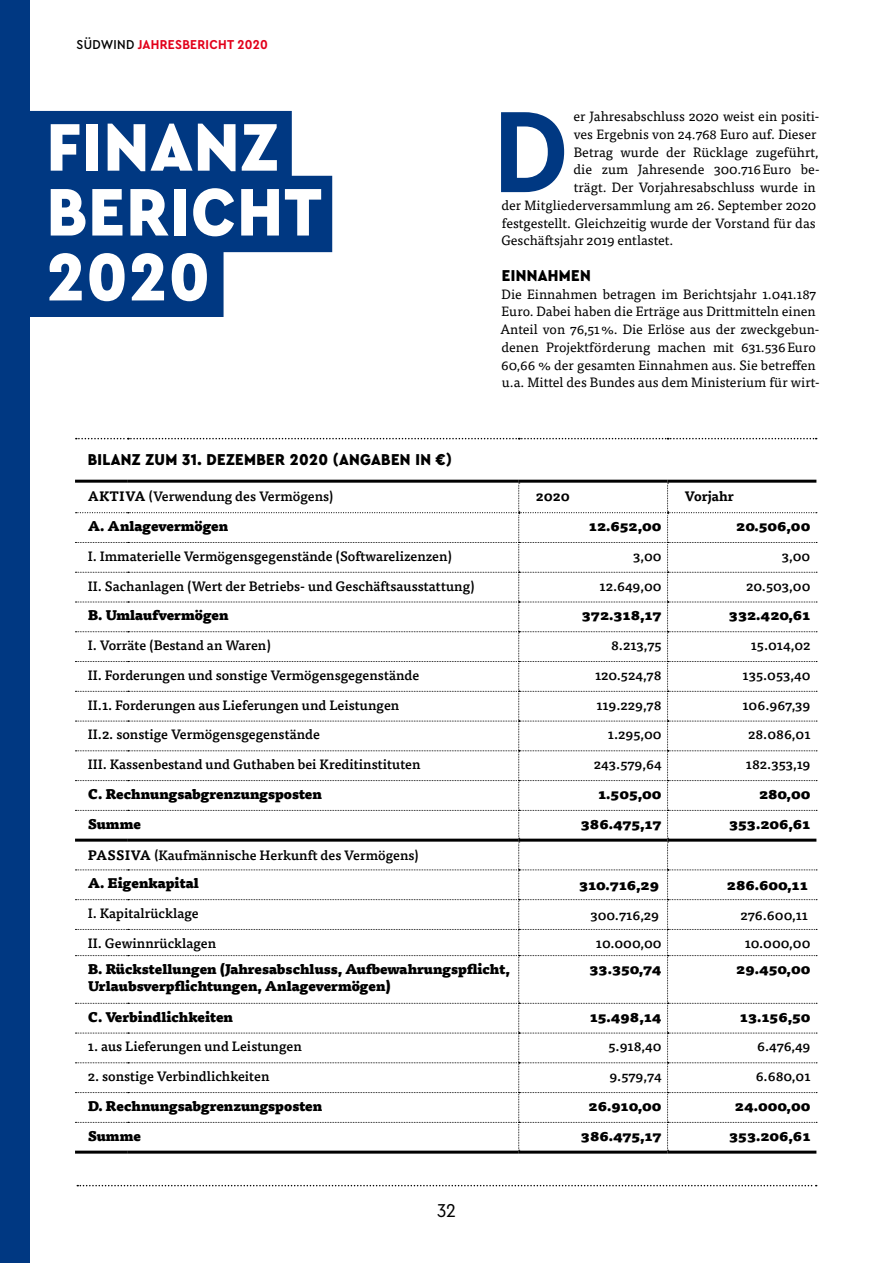
<style>
.page{position:relative;width:893px;height:1263px;background:#fff}
.page>*{position:absolute;margin:0;border:0;box-sizing:border-box;transform-origin:0 0}
.t1{font:700 121.05px "Cera Compact Pro";color:#003882}
.t2{font:900 70.5px/64.8px "Cera Compact Pro";letter-spacing:.02em;color:#fff}
.t3{font:19.5px "Cera Compact Pro";color:#000}
.t4{font:900 16.5px "Cera Compact Pro";letter-spacing:.02em;color:#000}
.t5{font:500 13.5px/28px "Tisa Pro";color:#000}
.t6{font:13.5px/17.7px "Tisa Pro";color:#000}
.t7{font:900 13.5px/16.5px "Tisa Pro";color:#000}
.t8{font:700 13.5px "Cera Compact Pro";letter-spacing:.02em;color:#e2001a}
.t9{font:700 13.5px "Tisa Pro";color:#000}
.s1{font-weight:500;color:#000}
.s2{font-weight:700}
.s3{font-weight:900}
</style>
<div class="page">
<div style="left:0;top:0;width:30px;height:1263px;background:#003882"></div>
<svg style="left:77px;top:1185px;width:740px;height:1px"></svg>
<div style="left:0;top:111px;width:292px;height:76px;background:#003882"></div>
<div style="left:0;top:176px;width:332px;height:76px;background:#003882"></div>
<div style="left:0;top:241px;width:224px;height:76px;background:#003882"></div>
<hr style="left:75px;top:480px;width:53px;height:3px;background:#000">
<hr style="left:128px;top:480px;width:391px;height:3px;background:#000">
<hr style="left:519px;top:480px;width:149px;height:3px;background:#000">
<hr style="left:668px;top:480px;width:148px;height:3px;background:#000">
<hr style="left:75px;top:1150px;width:53px;height:3px;background:#000">
<hr style="left:128px;top:1150px;width:391px;height:3px;background:#000">
<hr style="left:519px;top:1150px;width:149px;height:3px;background:#000">
<hr style="left:668px;top:1150px;width:148px;height:3px;background:#000">
<svg style="left:76px;top:438px;width:741px;height:1px"></svg>
<svg style="left:75px;top:483px;width:742px;height:668px"></svg>
<p class="t8" style="left:77px;top:36px;width:193px"><span class="s1">SÜDWIND</span> JAHRESBERICHT 2020</p>
<h2 class="t2" style="left:47px;top:112px;width:277px">FINANZ<br>BERICHT<br>2020</h2>
<h1 class="t1" style="left:493px;top:71px;width:76px">D</h1>
<p class="t6" style="left:574px;top:107px;width:247px">er Jahresabschluss 2020 weist ein positi-</p>
<p class="t6" style="left:574px;top:124px;width:244px">ves Ergebnis von 24.768 Euro auf. Dieser</p>
<p class="t6" style="left:574px;top:142px;width:246px">Betrag wurde der Rücklage zugeführt,</p>
<p class="t6" style="left:574px;top:160px;width:247px">die zum Jahresende 300.716Euro be-</p>
<p class="t6" style="left:574px;top:178px;width:243px">trägt. Der Vorjahresabschluss wurde in</p>
<p class="t6" style="left:501px;top:195px;width:316px">der Mitgliederversammlung am 26. September 2020</p>
<p class="t6" style="left:502px;top:213px;width:315px">festgestellt. Gleichzeitig wurde der Vorstand für das</p>
<p class="t6" style="left:501px;top:231px;width:174px">Geschäftsjahr 2019 entlastet.</p>
<p class="t4" style="left:502px;top:264px;width:90px">EINNAHMEN</p>
<p class="t6" style="left:500px;top:284px;width:321px">Die Einnahmen betragen im Berichtsjahr 1.041.187<br>Euro. Dabei haben die Erträge aus Drittmitteln einen Anteil von 76,51%. Die Erlöse aus der zweckgebun&shy;denen Projektförderung machen mit 631.536Euro 60,66 % der gesamten Einnahmen aus. Sie betreffen u.a. Mittel des Bundes aus dem Ministerium für wirt-</p>
<p class="t4" style="left:88px;top:448px;width:366px">BILANZ ZUM 31. DEZEMBER 2020 (ANGABEN IN €)</p>
<p class="t5" style="left:88px;top:482px;width:247px"><span class="s2">AKTIVA</span> (Verwendung des Vermögens)</p>
<p class="t9" style="left:536px;top:485px;width:36px">2020</p>
<p class="t9" style="left:685px;top:485px;width:51px">Vorjahr</p>
<p class="t7" style="left:88px;top:517px;width:142px">A. Anlagevermögen</p>
<p class="t7" style="left:589px;top:517px;width:74px">12.652,00</p>
<p class="t7" style="left:736px;top:517px;width:76px">20.506,00</p>
<p class="t5" style="left:88px;top:541px;width:366px">I. Immaterielle Vermögensgegenstände (Softwarelizenzen)</p>
<p class="t5" style="left:633px;top:541px;width:30px">3,00</p>
<p class="t5" style="left:782px;top:541px;width:30px">3,00</p>
<p class="t5" style="left:88px;top:571px;width:388px">II. Sachanlagen (Wert der Betriebs- und Geschäftsausstattung)</p>
<p class="t5" style="left:600px;top:571px;width:64px">12.649,00</p>
<p class="t5" style="left:746px;top:571px;width:66px">20.503,00</p>
<p class="t7" style="left:88px;top:606px;width:142px">B. Umlaufvermögen</p>
<p class="t7" style="left:582px;top:606px;width:81px">372.318,17</p>
<p class="t7" style="left:729px;top:606px;width:83px">332.420,61</p>
<p class="t5" style="left:88px;top:630px;width:185px">I. Vorräte (Bestand an Waren)</p>
<p class="t5" style="left:611px;top:630px;width:52px">8.213,75</p>
<p class="t5" style="left:751px;top:630px;width:61px">15.014,02</p>
<p class="t5" style="left:88px;top:660px;width:333px">II. Forderungen und sonstige Vermögensgegenstände</p>
<p class="t5" style="left:595px;top:660px;width:68px">120.524,78</p>
<p class="t5" style="left:742px;top:660px;width:69px">135.053,40</p>
<p class="t5" style="left:88px;top:690px;width:313px">II.1. Forderungen aus Lieferungen und Leistungen</p>
<p class="t5" style="left:596px;top:690px;width:67px">119.229,78</p>
<p class="t5" style="left:742px;top:690px;width:70px">106.967,39</p>
<p class="t5" style="left:88px;top:720px;width:234px">II.2. sonstige Vermögensgegenstände</p>
<p class="t5" style="left:608px;top:720px;width:55px">1.295,00</p>
<p class="t5" style="left:748px;top:720px;width:64px">28.086,01</p>
<p class="t5" style="left:88px;top:750px;width:334px">III. Kassenbestand und Guthaben bei Kreditinstituten</p>
<p class="t5" style="left:594px;top:750px;width:69px">243.579,64</p>
<p class="t5" style="left:746px;top:750px;width:66px">182.353,19</p>
<p class="t7" style="left:88px;top:785px;width:236px">C. Rechnungsabgrenzungsposten</p>
<p class="t7" style="left:598px;top:785px;width:65px">1.505,00</p>
<p class="t7" style="left:759px;top:785px;width:53px">280,00</p>
<p class="t7" style="left:88px;top:815px;width:55px">Summe</p>
<p class="t7" style="left:581px;top:815px;width:82px">386.475,17</p>
<p class="t7" style="left:729px;top:815px;width:83px">353.206,61</p>
<p class="t5" style="left:88px;top:841px;width:332px"><span class="s2">PASSIVA</span> (Kaufmännische Herkunft des Vermögens)<br><span class="s3">A. Eigenkapital</span></p>
<p class="t7" style="left:579px;top:876px;width:82px">310.716,29</p>
<p class="t7" style="left:727px;top:876px;width:83px">286.600,11</p>
<p class="t5" style="left:88px;top:898px;width:112px">I. Kapitalrücklage</p>
<p class="t5" style="left:590px;top:900px;width:70px">300.716,29</p>
<p class="t5" style="left:741px;top:900px;width:69px">276.600,11</p>
<p class="t5" style="left:88px;top:928px;width:130px">II. Gewinnrücklagen</p>
<p class="t5" style="left:596px;top:928px;width:67px">10.000,00</p>
<p class="t5" style="left:745px;top:928px;width:67px">10.000,00</p>
<p class="t7" style="left:88px;top:960px;width:423px">B. Rückstellungen (Jahresabschluss, Aufbewahrungspflicht,<br>Urlaubsverpflichtungen, Anlagevermögen)</p>
<p class="t7" style="left:589px;top:960px;width:74px">33.350,74</p>
<p class="t7" style="left:736px;top:960px;width:76px">29.450,00</p>
<p class="t7" style="left:88px;top:1007px;width:147px">C. Verbindlichkeiten</p>
<p class="t7" style="left:590px;top:1007px;width:73px">15.498,14</p>
<p class="t7" style="left:740px;top:1007px;width:72px">13.156,50</p>
<p class="t5" style="left:88px;top:1032px;width:216px">1. aus Lieferungen und Leistungen</p>
<p class="t5" style="left:609px;top:1032px;width:55px">5.918,40</p>
<p class="t5" style="left:757px;top:1032px;width:55px">6.476,49</p>
<p class="t5" style="left:88px;top:1062px;width:183px">2. sonstige Verbindlichkeiten</p>
<p class="t5" style="left:609px;top:1062px;width:54px">9.579,74</p>
<p class="t5" style="left:756px;top:1062px;width:56px">6.680,01</p>
<p class="t7" style="left:88px;top:1097px;width:236px">D. Rechnungsabgrenzungsposten</p>
<p class="t7" style="left:589px;top:1097px;width:75px">26.910,00</p>
<p class="t7" style="left:735px;top:1097px;width:77px">24.000,00</p>
<p class="t7" style="left:88px;top:1126px;width:55px">Summe</p>
<p class="t7" style="left:581px;top:1126px;width:82px">386.475,17</p>
<p class="t7" style="left:729px;top:1126px;width:83px">353.206,61</p>
<h3 class="t3" style="left:437px;top:1197px;width:20px">32</h3>
</div>
